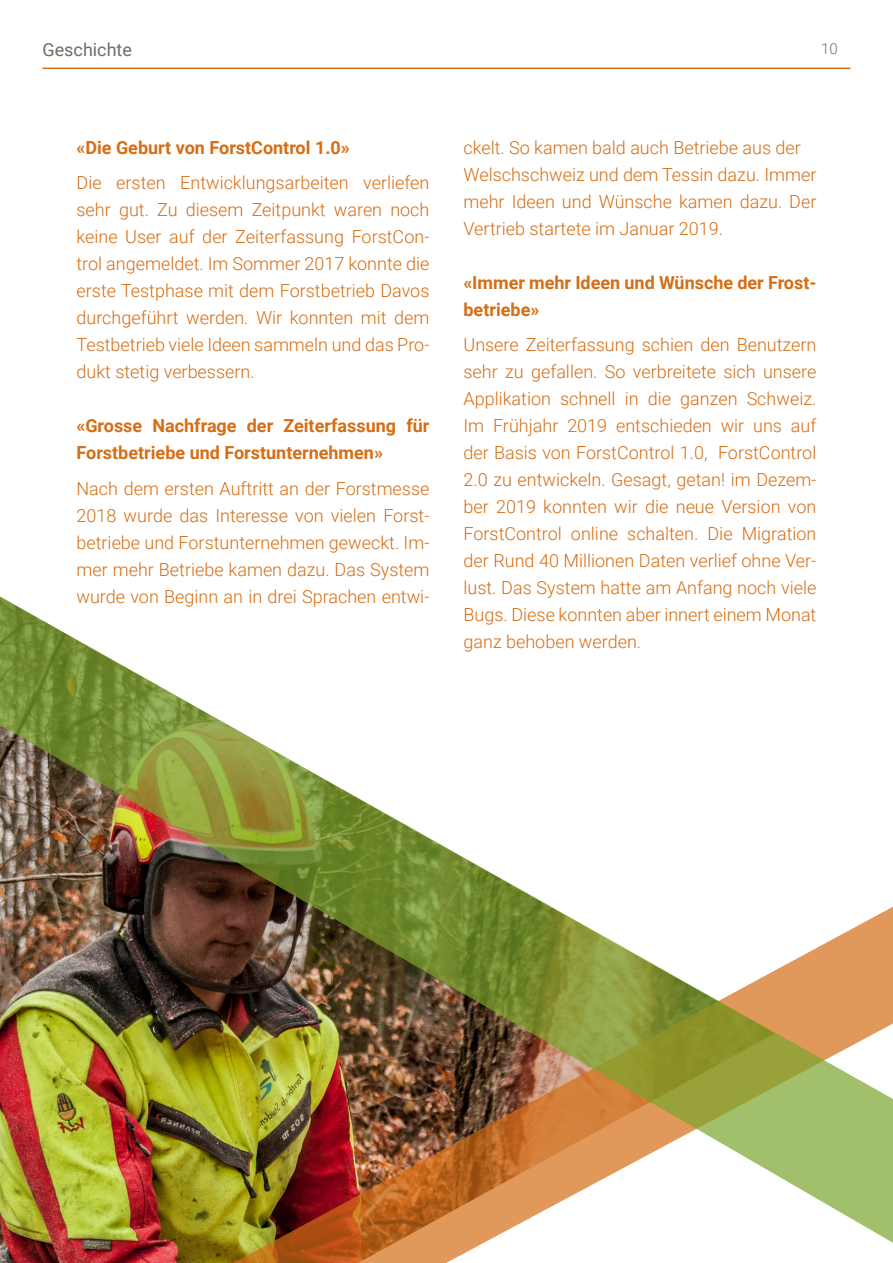
<style>
.page{position:relative;width:893px;height:1263px;background:#fff}
.page>*{position:absolute;margin:0;border:0;box-sizing:border-box;transform-origin:0 0}
.t1{font:300 18px/27px "Roboto";color:#d56e15;text-align:justify}
.t2{font:700 18px/27px "Roboto";color:#d56e15}
.t3{font:18px "Roboto";color:#6f6e64}
.t4{font:300 15px "Roboto";color:#6f6e64}
.s1{color:#fff}
</style>
<div class="page">
<hr style="left:43px;top:68px;width:807px;height:1px;background:#d56e15">
<svg style="left:81px;top:1254px;width:382px;height:9px;background:#b86331"></svg>
<img style="left:0;top:596px;width:893px;height:658px">
<p class="t3" style="left:43px;top:37px;width:91px">Geschichte</p>
<p class="t4" style="left:821px;top:38px;width:18px">1 0<span class="s1">1</span></p>
<p class="t2" style="left:77px;top:133px;width:275px">«Die Geburt von ForstControl 1.0»</p>
<p class="t1" style="left:77px;top:169px;width:354px">Die ersten Entwicklungsarbeiten verliefen sehr gut. Zu diesem Zeitpunkt waren noch keine User auf der Zeiterfassung ForstCon&shy;trol angemeldet. Im Sommer 2017 konnte die erste Testphase mit dem Forstbetrieb Davos durchgeführt werden. Wir konnten mit dem Testbetrieb viele Ideen sammeln und das Pro&shy;dukt stetig verbessern.</p>
<p class="t2" style="left:77px;top:412px;width:354px">«Grosse Nachfrage der Zeiterfassung für<br>Forstbetriebe und Forstunternehmen»</p>
<p class="t1" style="left:77px;top:474px;width:354px">Nach dem ersten Auftritt an der Forstmesse 2018 wurde das Interesse von vielen Forst&shy;betriebe und Forstunternehmen geweckt. Im&shy;mer mehr Betriebe kamen dazu. Das System wurde von Beginn an in drei Sprachen entwi-</p>
<p class="t1" style="left:463px;top:133px;width:354px;text-align:left">ckelt. So kamen bald auch Betriebe aus der Welschschweiz und dem Tessin dazu. Immer mehr Ideen und Wünsche kamen dazu. Der Vertrieb startete im Januar 2019.</p>
<p class="t2" style="left:463px;top:268px;width:354px">«Immer mehr Ideen und Wünsche der Frost&shy;betriebe»</p>
<p class="t1" style="left:463px;top:331px;width:354px">Unsere Zeiterfassung schien den Benutzern sehr zu gefallen. So verbreitete sich unsere Applikation schnell in die ganzen Schweiz.<br>Im Frühjahr 2019 entschieden wir uns auf der Basis von ForstControl 1.0, ForstControl 2.0 zu entwickeln. Gesagt, getan! im Dezem&shy;ber 2019 konnten wir die neue Version von ForstControl online schalten. Die Migration der Rund 40 Millionen Daten verlief ohne Ver&shy;lust. Das System hatte am Anfang noch viele Bugs. Diese konnten aber innert einem Monat ganz behoben werden.</p>
</div>
